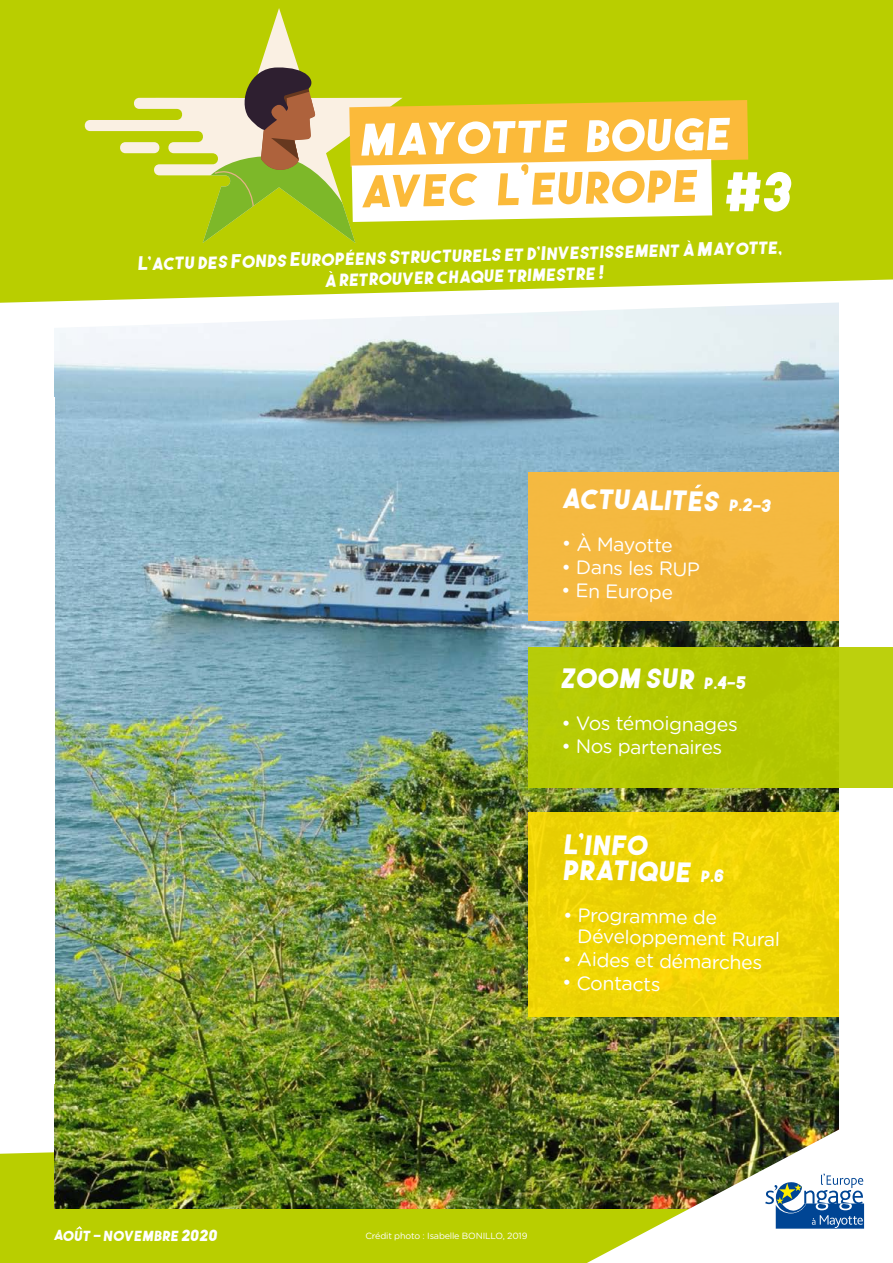
<style>
.page{position:relative;width:893px;height:1263px;background:#fff}
.page>*{position:absolute;margin:0;border:0;box-sizing:border-box;transform-origin:0 0}
.t1{font:63.9px "Genuine";color:#fff}
.t2{font:36px "Genuine";color:#fff}
.t3{font:22.5px "Genuine";color:#fff}
.t4{font:21px "Genuine";color:#fff}
.t5{font:19.5px/21px "Gotham Rounded";letter-spacing:-.03em;color:#fff}
.t6{font:18.75px "Genuine";color:#fff}
.t7{font:9px "Gotham Rounded";letter-spacing:-.02em;color:#fff}
.s1{font-size:21px}
</style>
<div class="page">
<div style="left:0;top:1152px;width:587px;height:111px;background:#b9ce00"></div>
<img style="left:54px;top:329px;width:785px;height:880px">
<svg style="left:54px;top:303px;width:785px;height:26px"></svg>
<svg style="left:0;top:0;width:893px;height:303px;background:#bed114"></svg>
<img style="left:587px;top:1101px;width:278px;height:162px">
<svg style="left:765px;top:1173px;width:99px;height:56px"></svg>
<div style="left:529px;top:647px;width:364px;height:140px;background:#b9ce00"></div>
<div style="left:529px;top:812px;width:310px;height:205px;background:#eed504"></div>
<div style="left:529px;top:472px;width:310px;height:149px;background:#f4b940"></div>
<svg style="left:695px;top:485px;width:6px;height:3px"></svg>
<svg style="left:83px;top:8px;width:320px;height:235px;background:#bed013"></svg>
<svg style="left:169px;top:67px;width:579px;height:176px"></svg>
<svg style="left:76px;top:1226px;width:6px;height:3px"></svg>
<p class="t1" style="left:726px;top:152px;width:70px">#3</p>
<p class="t3" style="left:138px;top:252px;width:654px;rotate:-2deg">L’actu des Fonds Europeens Structurels et d’Investissement a Mayotte, à</p>
<p class="t3" style="left:325px;top:267px;width:281px;rotate:-2deg">a retrouver chaque trimestre !</p>
<p class="t2" style="left:563px;top:475px;width:211px;rotate:1deg">actualites <span class="s1">p.2-3</span></p>
<p class="t5" style="left:562px;top:532px;width:112px;rotate:1deg">• À Mayotte</p>
<p class="t5" style="left:562px;top:555px;width:140px;rotate:1deg">• Dans les RUP</p>
<p class="t5" style="left:561px;top:579px;width:113px;rotate:1deg">• En Europe</p>
<p class="t2" style="left:562px;top:655px;width:135px">zoom sur</p>
<p class="t4" style="left:705px;top:669px;width:43px;rotate:1deg">p.4-5</p>
<p class="t5" style="left:561px;top:712px;width:178px">• Vos témoignages</p>
<p class="t5" style="left:561px;top:735px;width:163px">• Nos partenaires</p>
<p class="t6" style="left:54px;top:1223px;width:166px">aout - novembre 2020</p>
<p class="t2" style="left:565px;top:821px;width:86px;rotate:1deg">l’info</p>
<p class="t2" style="left:564px;top:846px;width:162px;rotate:1deg">pratique <span class="s1">p.6</span></p>
<p class="t5" style="left:578px;top:903px;width:204px;text-indent:-14px;rotate:1deg">• Programme de<br>Développement Rural</p>
<p class="t5" style="left:563px;top:948px;width:201px;rotate:1deg">• Aides et démarches</p>
<p class="t5" style="left:562px;top:971px;width:100px;rotate:1deg">• Contacts</p>
<p class="t7" style="left:365px;top:1229px;width:164px">Crédit photo : Isabelle BONILLO, 2019</p>
</div>
